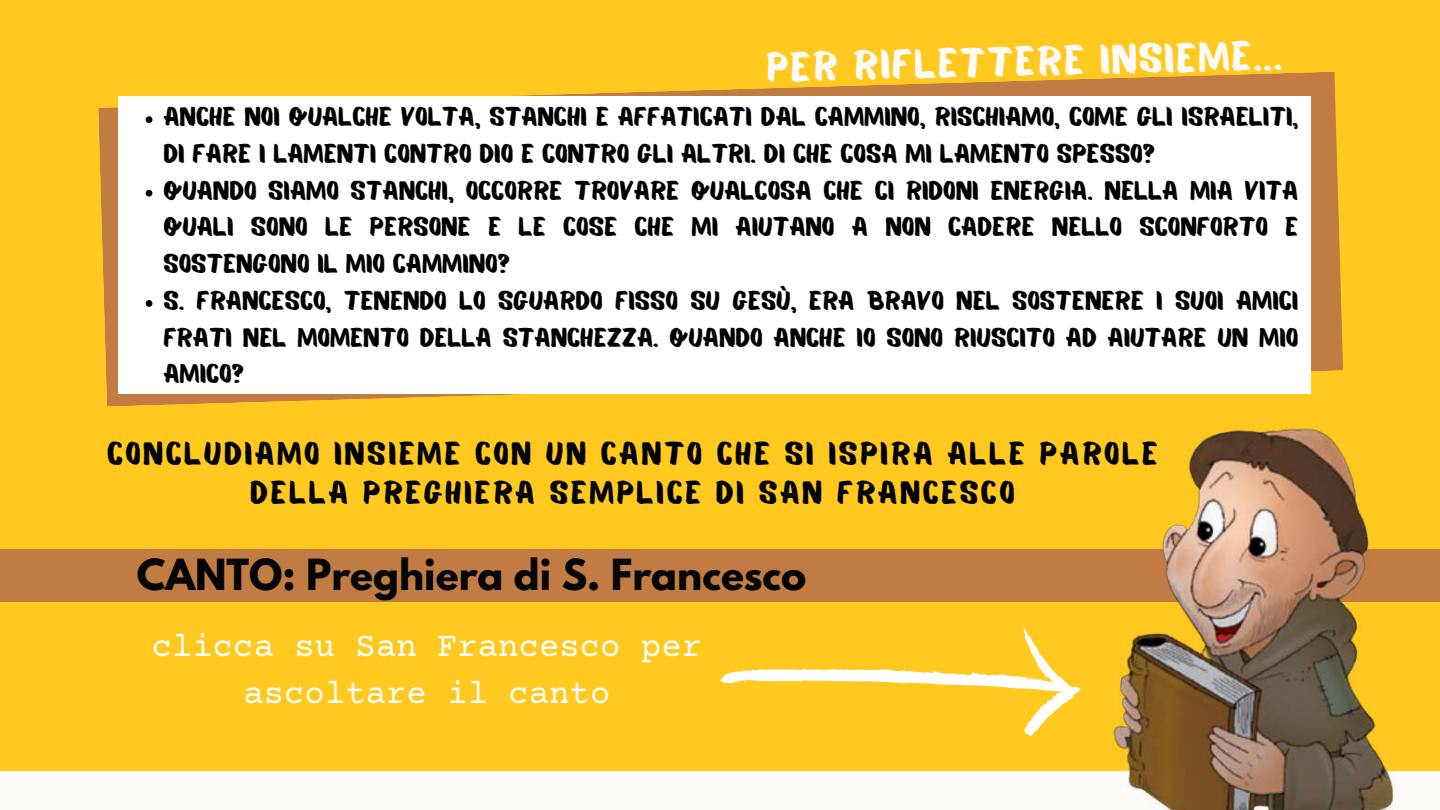
<style>
.page{position:relative;width:1440px;height:810px;background:#ffc91f}
.page>*{position:absolute;margin:0;border:0;box-sizing:border-box;transform-origin:0 0}
.t1{font:41px "Balmy";color:#fdfbf8}
.t2{font:700 38px "League Spartan";color:#040606}
.t3{font:34px/47.2px "Courier Prime";color:#fff;text-align:center}
.t4{font:32px/39px "Balmy";letter-spacing:.08em;color:#000;text-align:center}
.t5{font:26.3px/36.8px "Balmy";color:#000}
</style>
<div class="page">
<div style="left:0;top:549px;width:1440px;height:53px;background:#c17c44"></div>
<svg style="left:98px;top:72px;width:1245px;height:335px"></svg>
<div style="left:119px;top:97px;width:1192px;height:297px;background:#fff"></div>
<div style="left:0;top:771px;width:1440px;height:39px;background:#fdfbf8"></div>
<img style="left:1096px;top:399px;width:297px;height:411px">
<svg style="left:720px;top:627px;width:361px;height:109px"></svg>
<svg style="left:146px;top:116px;width:6px;height:7px"></svg>
<svg style="left:146px;top:190px;width:6px;height:7px"></svg>
<svg style="left:146px;top:300px;width:6px;height:7px"></svg>
<h1 class="t1" style="left:766px;top:50px;width:517px;rotate:-1deg">PER RIFLETTERE INSIEME...</h1>
<p class="t5" style="left:163px;top:101px;width:1136px">ANCHE NOI QUALCHE VOLTA, STANCHI E AFFATICATI DAL CAMMINO, RISCHIAMO, COME GLI ISRAELITI, DI FARE I LAMENTI CONTRO DIO E CONTRO GLI ALTRI. DI CHE COSA MI LAMENTO SPESSO?<br>QUANDO SIAMO STANCHI, OCCORRE TROVARE QUALCOSA CHE CI RIDONI ENERGIA. NELLA MIA VITA QUALI SONO LE PERSONE E LE COSE CHE MI AIUTANO A NON CADERE NELLO SCONFORTO E SOSTENGONO IL MIO CAMMINO?<br>S. FRANCESCO, TENENDO LO SGUARDO FISSO SU GESÙ, ERA BRAVO NEL SOSTENERE I SUOI AMICI FRATI NEL MOMENTO DELLA STANCHEZZA. QUANDO ANCHE IO SONO RIUSCITO AD AIUTARE UN MIO AMICO?</p>
<p class="t4" style="left:107px;top:438px;width:1052px">CONCLUDIAMO INSIEME CON UN CANTO CHE SI ISPIRA ALLE PAROLE<br>DELLA PREGHIERA SEMPLICE DI SAN FRANCESCO</p>
<h2 class="t2" style="left:137px;top:556px;width:671px">CANTO: Preghiera di S. Francesco</h2>
<p class="t3" style="left:152px;top:625px;width:552px">clicca su San Francesco per ascoltare il canto</p>
</div>
